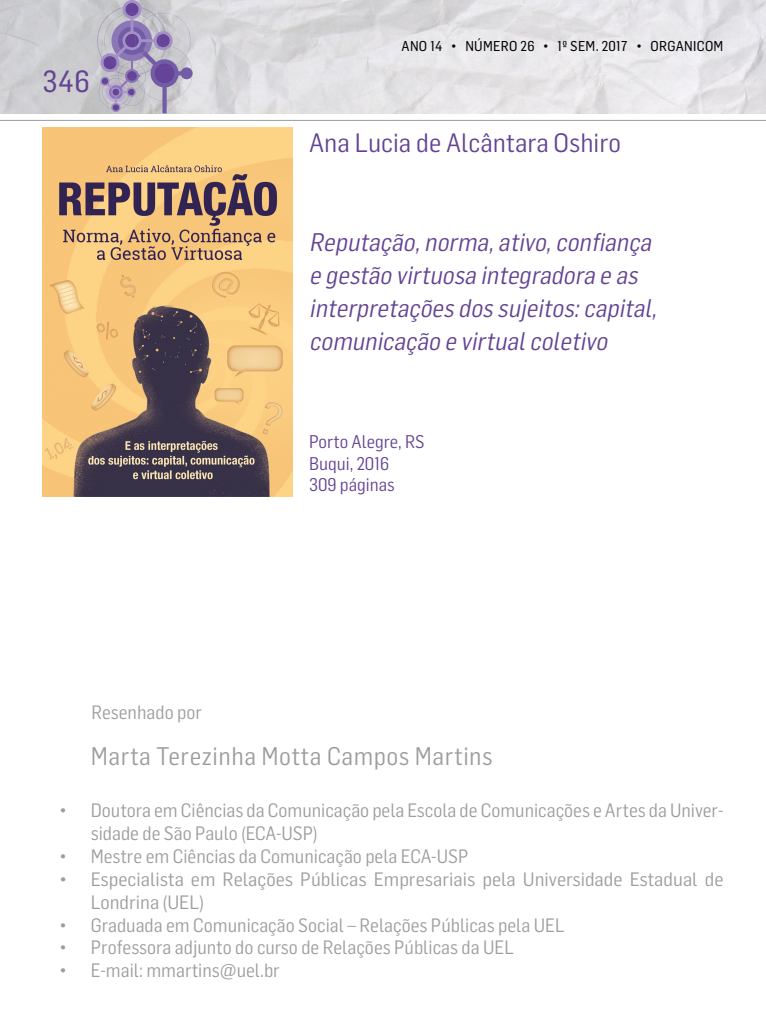
<style>
.page{position:relative;width:766px;height:1021px;background:#fff}
.page>*{position:absolute;margin:0;border:0;box-sizing:border-box;transform-origin:0 0}
.t1{font:30px "Flama Semicondensed Basic";color:#634393}
.t2{font:26px "Flama Semicondensed";color:#634393}
.t3{font:italic 25px/33px "Flama Semicondensed";color:#634393}
.t4{font:25px "Flama Semicondensed";letter-spacing:.02em;color:#9d9d9c}
.t5{font:19px/22.8px "Flama Semicondensed";color:#9d9d9c}
.t6{font:19px/22.8px "Flama Semicondensed";color:#9d9d9c;scale:1.04 1}
.t7{font:18px/21.6px "Flama Semicondensed";color:#634393}
.t8{font:14px "Flama Semicondensed Basic";letter-spacing:.02em;color:#000}
</style>
<div class="page">
<img style="left:0;top:0;width:765px;height:113px">
<hr style="left:0;top:120px;width:765px;height:1px;background:#9d9d9c">
<img style="left:43px;top:127px;width:249px;height:369px">
<svg style="left:97px;top:0;width:95px;height:113px;background:#afa6c1"></svg>
<h1 class="t1" style="left:43px;top:62px;width:49px">346</h1>
<p class="t5" style="left:91px;top:700px;width:112px">Resenhado por</p>
<p class="t8" style="left:401px;top:37px;width:323px">ANO 14 • NÚMERO 26 • 1º SEM. 2017 • ORGANICOM</p>
<h2 class="t2" style="left:309px;top:126px;width:313px">Ana Lucia de Alcântara Oshiro</h2>
<h3 class="t3" style="left:309px;top:225px;width:354px">Reputação,norma,ativo,confiança e gestão virtuosa integradora e as interpretações dos sujeitos:capital, comunicação e virtualcoletivo</h3>
<p class="t7" style="left:309px;top:430px;width:117px">Porto Alegre, RS<br>Buqui, 2016<br>309 páginas</p>
<h3 class="t4" style="left:91px;top:739px;width:403px">Marta Terezinha Motta Campos Martins</h3>
<p class="t5" style="left:91px;top:798px;width:634px;text-indent:-31px">• Doutora em Ciências da Comunicação pela Escola de Comunicações e Artes da Univer&shy;sidade de São Paulo (ECA-USP)</p>
<p class="t5" style="left:60px;top:844px;width:410px">• Mestre em Ciências da Comunicação pela ECA-USP</p>
<p class="t6" style="left:91px;top:867px;width:609px;text-indent:-31px">• Especialista em Relações Públicas Empresariais pela Universidade Estadual de<br>Londrina (UEL)</p>
<p class="t5" style="left:60px;top:912px;width:506px">• Graduada em Comunicação Social – Relações Públicas pela UEL</p>
<p class="t5" style="left:60px;top:935px;width:455px">• Professora adjunto do curso de Relações Públicas da UEL</p>
<p class="t5" style="left:60px;top:958px;width:222px">• E-mail: mmartins@uel.br</p>
</div>
